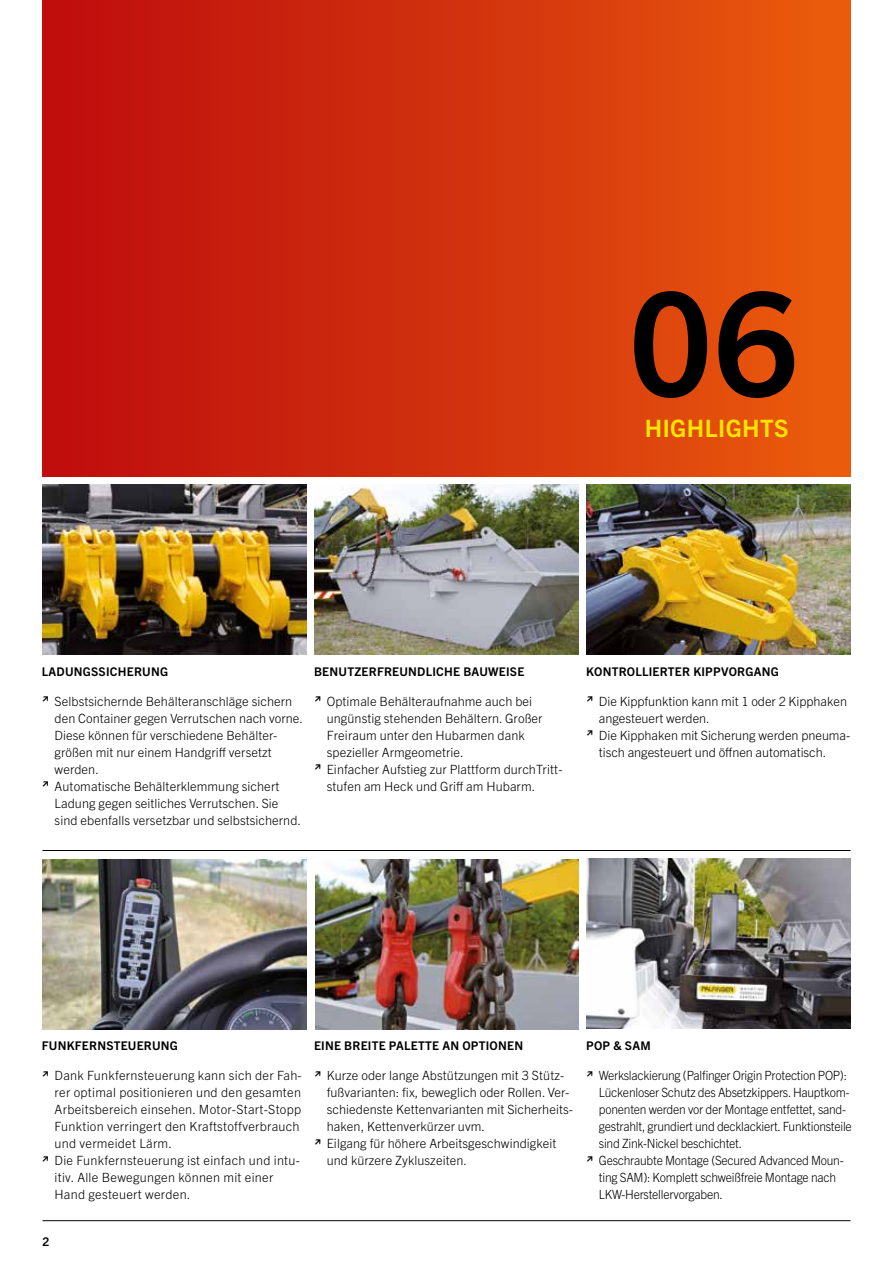
<style>
.page{position:relative;width:893px;height:1263px;background:#fff}
.page>*{position:absolute;margin:0;border:0;box-sizing:border-box;transform-origin:0 0}
.t1{font:700 144px "Trade Gothic Next LT Pro";color:#000}
.t2{font:700 24px "Trade Gothic Next LT Pro";letter-spacing:.02em;color:#ffe600}
.t3{font:300 12.75px "Trade Gothic Next LT Pro";letter-spacing:.005em;color:#000}
.t4{font:300 12.75px "Trade Gothic Next LT Pro";letter-spacing:-.02em;color:#000;scale:.95 1}
.t5{font:700 12px "Trade Gothic Next LT Pro";letter-spacing:.02em;color:#000}
</style>
<div class="page">
<img style="left:43px;top:859px;width:263px;height:170px">
<div style="left:43px;top:0;width:807px;height:476px;background:linear-gradient(to right,#bc0a0e,#e95b0d)"></div>
<img style="left:587px;top:485px;width:263px;height:170px">
<img style="left:587px;top:858px;width:263px;height:170px">
<hr style="left:43px;top:850px;width:807px;height:1px;background:#000">
<hr style="left:43px;top:1220px;width:807px;height:1px;background:#000">
<img style="left:43px;top:485px;width:263px;height:170px">
<img style="left:315px;top:485px;width:263px;height:170px">
<img style="left:315px;top:859px;width:263px;height:170px">
<h1 class="t1" style="left:629px;top:244px;width:170px">06</h1>
<h2 class="t2" style="left:645px;top:412px;width:145px">HIGHLIGHTS</h2>
<p class="t5" style="left:42px;top:663px;width:128px">LADUNGSSICHERUNG</p>
<p class="t3" style="left:42px;top:692px;width:252px"><sup>≥</sup> Selbstsichernde Behälteranschläge sichern</p>
<p class="t3" style="left:55px;top:709px;width:250px">den Container gegen Verrutschen nach vorne.</p>
<p class="t3" style="left:55px;top:726px;width:224px">Diese können für verschiedene Behälter-</p>
<p class="t3" style="left:55px;top:743px;width:219px">größen mit nur einem Handgriff versetzt</p>
<p class="t3" style="left:55px;top:760px;width:46px">werden.</p>
<p class="t3" style="left:42px;top:777px;width:239px"><sup>≥</sup> Automatische Behälterklemmung sichert</p>
<p class="t3" style="left:55px;top:794px;width:225px">Ladung gegen seitliches Verrutschen. Sie</p>
<p class="t3" style="left:55px;top:811px;width:248px">sind ebenfalls versetzbar und selbstsichernd.</p>
<p class="t5" style="left:314px;top:663px;width:212px">BENUTZERFREUNDLICHE BAUWEISE</p>
<p class="t3" style="left:314px;top:692px;width:220px"><sup>≥</sup> Optimale Behälteraufnahme auch bei</p>
<p class="t3" style="left:327px;top:709px;width:217px">ungünstig stehenden Behältern. Großer</p>
<p class="t3" style="left:327px;top:726px;width:200px">Freiraum unter den Hubarmen dank</p>
<p class="t3" style="left:327px;top:743px;width:138px">spezieller Armgeometrie.</p>
<p class="t3" style="left:314px;top:760px;width:250px"><sup>≥</sup> Einfacher Aufstieg zur Plattform durchTritt-</p>
<p class="t3" style="left:327px;top:777px;width:210px">stufen am Heck und Griff am Hubarm.</p>
<p class="t5" style="left:586px;top:663px;width:194px">KONTROLLIERTER KIPPVORGANG</p>
<p class="t3" style="left:586px;top:692px;width:262px"><sup>≥</sup> Die Kippfunktion kann mit 1 oder 2 Kipphaken</p>
<p class="t3" style="left:599px;top:709px;width:112px">angesteuert werden.</p>
<p class="t3" style="left:586px;top:726px;width:266px"><sup>≥</sup> Die Kipphaken mit Sicherung werden pneuma-</p>
<p class="t3" style="left:599px;top:743px;width:229px">tisch angesteuert und öffnen automatisch.</p>
<p class="t5" style="left:42px;top:1038px;width:138px">FUNKFERNSTEUERUNG</p>
<p class="t3" style="left:42px;top:1066px;width:261px"><sup>≥</sup> Dank Funkfernsteuerung kann sich der Fah-</p>
<p class="t3" style="left:55px;top:1083px;width:248px">rer optimal positionieren und den gesamten</p>
<p class="t3" style="left:55px;top:1101px;width:248px">Arbeitsbereich einsehen. Motor-Start-Stopp</p>
<p class="t3" style="left:55px;top:1118px;width:247px">Funktion verringert den Kraftstoffverbrauch</p>
<p class="t3" style="left:55px;top:1135px;width:119px">und vermeidet Lärm.</p>
<p class="t3" style="left:42px;top:1152px;width:260px"><sup>≥</sup> Die Funkfernsteuerung ist einfach und intu-</p>
<p class="t3" style="left:55px;top:1169px;width:220px">itiv. Alle Bewegungen können mit einer</p>
<p class="t3" style="left:55px;top:1186px;width:137px">Hand gesteuert werden.</p>
<p class="t5" style="left:314px;top:1038px;width:211px">EINE BREITE PALETTE AN OPTIONEN</p>
<p class="t3" style="left:314px;top:1066px;width:252px"><sup>≥</sup> Kurze oder lange Abstützungen mit 3 Stütz-</p>
<p class="t3" style="left:327px;top:1083px;width:244px">fußvarianten: fix, beweglich oder Rollen. Ver-</p>
<p class="t3" style="left:327px;top:1101px;width:248px">schiedenste Kettenvarianten mit Sicherheits-</p>
<p class="t3" style="left:327px;top:1118px;width:160px">haken, Kettenverkürzer uvm.</p>
<p class="t3" style="left:314px;top:1135px;width:244px"><sup>≥</sup> Eilgang für höhere Arbeitsgeschwindigkeit</p>
<p class="t3" style="left:327px;top:1152px;width:142px">und kürzere Zykluszeiten.</p>
<p class="t5" style="left:43px;top:1233px;width:8px">2</p>
<p class="t5" style="left:586px;top:1038px;width:66px">POP &amp; SAM</p>
<p class="t4" style="left:586px;top:1066px;width:276px"><sup>≥</sup> Werkslackierung (Palfinger Origin Protection POP):</p>
<p class="t4" style="left:599px;top:1083px;width:265px">Lückenloser Schutz des Absetzkippers. Hauptkom-</p>
<p class="t4" style="left:599px;top:1101px;width:262px">ponenten werden vor der Montage entfettet, sand-</p>
<p class="t4" style="left:599px;top:1118px;width:268px">gestrahlt, grundiert und decklackiert. Funktionsteile</p>
<p class="t4" style="left:599px;top:1135px;width:152px">sind Zink-Nickel beschichtet.</p>
<p class="t4" style="left:586px;top:1152px;width:273px"><sup>≥</sup> Geschraubte Montage (Secured Advanced Moun-</p>
<p class="t4" style="left:599px;top:1169px;width:251px">ting SAM): Komplett schweißfreie Montage nach</p>
<p class="t4" style="left:599px;top:1186px;width:132px">LKW-Herstellervorgaben.</p>
</div>
